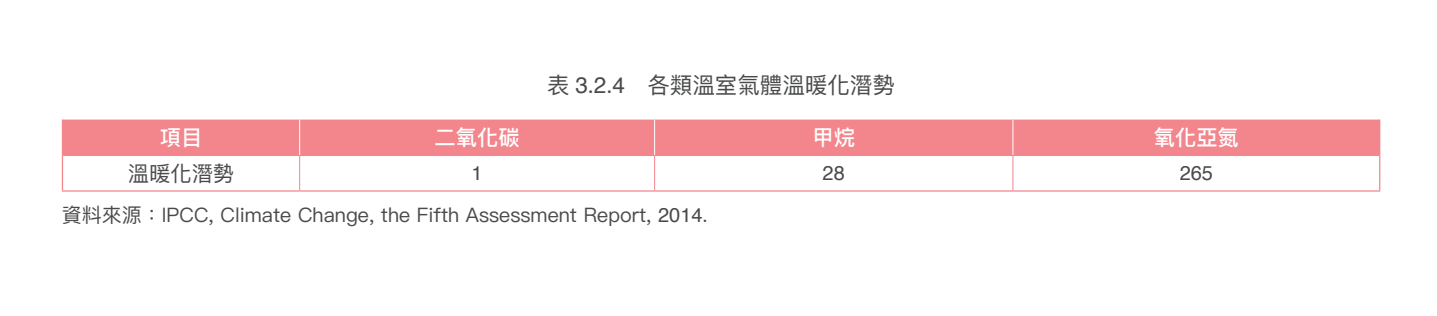
<style>
.page{position:relative;width:1437px;height:316px;background:#fff}
.page>*{position:absolute;margin:0;border:0;box-sizing:border-box;transform-origin:0 0}
.t1{font:22.5px "Ping Fang TC";color:#494a4b}
.t2{font:500 21.25px "Ping Fang TC";color:#fff}
.t3{font:21.25px "Ping Fang TC";color:#494a4b}
.t4{font:20px "Ping Fang TC";color:#494a4b}
.t5{font:20px "Helvetica";color:#494a4b}
.s1{font-family:"Helvetica"}
</style>
<div class="page">
<div style="left:63px;top:120px;width:1316px;height:35px;background:#f3858d"></div>
<hr style="left:299px;top:120px;width:1px;height:35px;background:#fff">
<hr style="left:654px;top:120px;width:1px;height:35px;background:#fff">
<hr style="left:1012px;top:120px;width:1px;height:35px;background:#fff">
<hr style="left:62px;top:120px;width:1px;height:35px;background:#f3858d">
<hr style="left:1379px;top:120px;width:1px;height:35px;background:#f3858d">
<hr style="left:62px;top:155px;width:1px;height:35px;background:#f3858d">
<hr style="left:63px;top:155px;width:237px;height:1px;background:#f3858d">
<hr style="left:62px;top:190px;width:238px;height:2px;background:#f3858d">
<hr style="left:299px;top:156px;width:1px;height:34px;background:#f3858d">
<hr style="left:300px;top:155px;width:354px;height:1px;background:#f3858d">
<hr style="left:300px;top:190px;width:354px;height:2px;background:#f3858d">
<hr style="left:654px;top:156px;width:1px;height:34px;background:#f3858d">
<hr style="left:654px;top:155px;width:359px;height:1px;background:#f3858d">
<hr style="left:654px;top:190px;width:359px;height:2px;background:#f3858d">
<hr style="left:1012px;top:156px;width:1px;height:34px;background:#f3858d">
<hr style="left:1013px;top:155px;width:366px;height:1px;background:#f3858d">
<hr style="left:1379px;top:155px;width:1px;height:35px;background:#f3858d">
<hr style="left:1013px;top:190px;width:367px;height:2px;background:#f3858d">
<p class="t1" style="left:547px;top:71px;width:349px">表 <span class="s1">3</span>.<span class="s1">2</span>.<span class="s1">4</span> 各類溫室氣體溫暖化潛勢</p>
<p class="t2" style="left:160px;top:124px;width:44px">項目</p>
<p class="t2" style="left:435px;top:124px;width:86px">二氧化碳</p>
<p class="t2" style="left:812px;top:124px;width:44px">甲烷</p>
<p class="t2" style="left:1154px;top:124px;width:86px">氧化亞氮</p>
<p class="t3" style="left:128px;top:160px;width:108px">溫暖化潛勢</p>
<p class="t5" style="left:471px;top:161px;width:13px">1</p>
<p class="t5" style="left:823px;top:161px;width:24px">28</p>
<p class="t5" style="left:1179px;top:161px;width:35px">265</p>
<p class="t4" style="left:62px;top:202px;width:647px">資料來源：IPCC, Climate Change, the Fifth Assessment Report, <span class="s1">2014</span>.</p>
</div>
